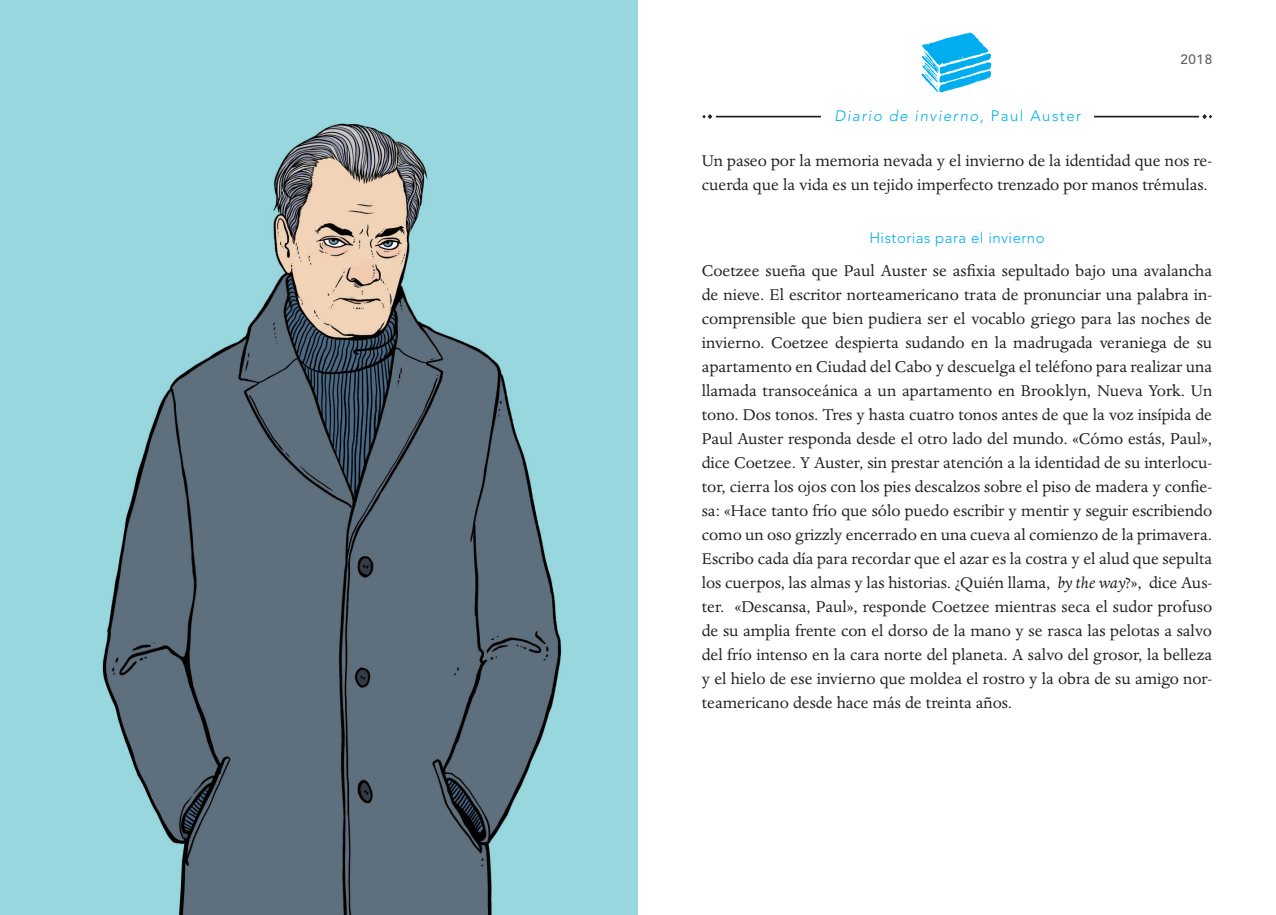
<style>
.page{position:relative;width:1276px;height:915px;background:#fff}
.page>*{position:absolute;margin:0;border:0;box-sizing:border-box;transform-origin:0 0}
.t1{font:18px/24px "Dante";color:#231f20}
.t2{font:italic 300 15px "Avenir LT Pro";letter-spacing:.1em;color:#00aeef}
.t3{font:300 15px "Avenir LT Pro";letter-spacing:.03em;color:#00aeef}
.t4{font:500 13.5px "Avenir LT Pro";color:#616164}
.s1{font-style:normal}
.s2{font-style:italic}
</style>
<div class="page">
<hr style="left:716px;top:116px;width:483px;height:1px;background:#231f20">
<svg style="left:1202px;top:114px;width:10px;height:5px"></svg>
<svg style="left:702px;top:114px;width:10px;height:5px"></svg>
<img style="left:0;top:0;width:638px;height:914px">
<div style="left:821px;top:106px;width:273px;height:18px;background:#fff"></div>
<svg style="left:921px;top:32px;width:70px;height:60px"></svg>
<p class="t4" style="left:1180px;top:52px;width:33px">2018</p>
<p class="t2" style="left:834px;top:107px;width:248px">Diario de invierno, <span class="s1">Paul Auster</span></p>
<p class="t1" style="left:702px;top:149px;width:512px">Un paseo por la memoria nevada y el invierno de la identidad que nos re&shy;cuerda que la vida es un tejido imperfecto trenzado por manos trémulas.</p>
<p class="t3" style="left:869px;top:229px;width:177px">Historias para el invierno</p>
<p class="t1" style="left:702px;top:259px;width:512px;text-align:justify">Coetzee sueña que Paul Auster se asfixia sepultado bajo una avalancha de nieve. El escritor norteamericano trata de pronunciar una palabra in&shy;comprensible que bien pudiera ser el vocablo griego para las noches de invierno. Coetzee despierta sudando en la madrugada veraniega de su apartamento en Ciudad del Cabo y descuelga el teléfono para realizar una llamada transoceánica a un apartamento en Brooklyn, Nueva York. Un tono. Dos tonos. Tres y hasta cuatro tonos antes de que la voz insípida de Paul Auster responda desde el otro lado del mundo. «Cómo estás, Paul», dice Coetzee. Y Auster, sin prestar atención a la identidad de su interlocu&shy;tor, cierra los ojos con los pies descalzos sobre el piso de madera y confie&shy;sa: «Hace tanto frío que sólo puedo escribir y mentir y seguir escribiendo como un oso grizzly encerrado en una cueva al comienzo de la primavera.<br>Escribo cada día para recordar que el azar es la costra y el alud que sepulta los cuerpos, las almas y las historias. ¿Quién llama, <span class="s2">by the way</span>?», dice Aus&shy;ter. «Descansa, Paul», responde Coetzee mientras seca el sudor profuso de su amplia frente con el dorso de la mano y se rasca las pelotas a salvo del frío intenso en la cara norte del planeta. A salvo del grosor, la belleza y el hielo de ese invierno que moldea el rostro y la obra de su amigo nor&shy;teamericano desde hace más de treinta años.</p>
</div>
